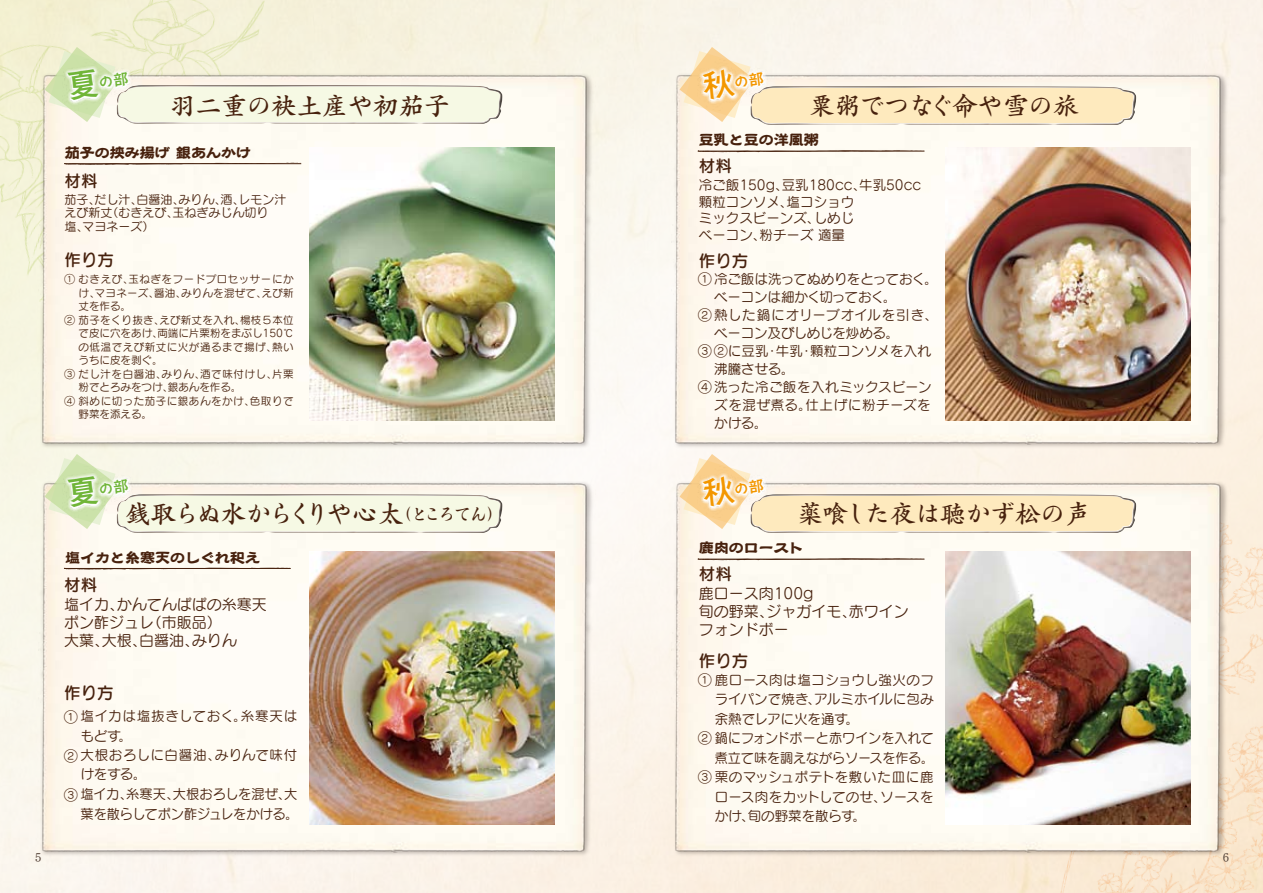
<style>
.page{position:relative;width:1263px;height:893px;background:#fff}
.page>*{position:absolute;margin:0;border:0;box-sizing:border-box;transform-origin:0 0}
.t1{font:25.5px "Greco Std DB";letter-spacing:-.01em;color:#47210d}
.t2{font:25.5px "Greco Std DB";letter-spacing:-.08em;color:#47210d}
.t3{font:25.5px "Greco Std DB";letter-spacing:-.03em;color:#47210d}
.t4{font:16.5px "Seurat Pro DB";color:#47210d}
.t5{font:15px/18px "Seurat Pro M";color:#47210d}
.t6{font:15px "Hourei Std EB";color:#47210d}
.t7{font:13.5px/16.5px "Seurat Pro M";color:#47210d}
.t8{font:13.5px "Seurat Pro M";letter-spacing:.06em;color:#47210d}
.t9{font:13.5px "Seurat Pro M";letter-spacing:.055em;color:#47210d}
.t10{font:13.5px "Seurat Pro M";letter-spacing:.035em;color:#47210d}
.t11{font:13.5px "Seurat Pro M";letter-spacing:.05em;color:#47210d}
.t12{font:13.5px "Seurat Pro M";letter-spacing:.02em;color:#47210d}
.t13{font:13.5px "Seurat Pro M";letter-spacing:.08em;color:#47210d}
.t14{font:13.5px "Seurat Pro M";letter-spacing:.045em;color:#47210d}
.t15{font:12px/13.5px "Seurat Pro M";color:#47210d}
.t16{font:12px "Tsuku Min Pro RB";color:#5b4a3f}
.t17{font:10.5px "Seurat Pro M";letter-spacing:.05em;color:#47210d}
.t18{font:10.5px "Seurat Pro M";letter-spacing:.025em;color:#47210d}
.t19{font:10.5px "Seurat Pro M";color:#47210d}
.s1{font-size:18px}
</style>
<div class="page">
<img style="left:38px;top:479px;width:553px;height:375px">
<img style="left:0;top:0;width:269px;height:331px">
<img style="left:1029px;top:501px;width:234px;height:392px">
<img style="left:36px;top:71px;width:560px;height:380px">
<img style="left:38px;top:71px;width:553px;height:375px">
<img style="left:671px;top:479px;width:559px;height:380px">
<img style="left:672px;top:479px;width:553px;height:375px">
<img style="left:671px;top:71px;width:559px;height:380px">
<img style="left:672px;top:71px;width:553px;height:375px">
<img style="left:117px;top:494px;width:385px;height:39px">
<svg style="left:64px;top:567px;width:227px;height:3px"></svg>
<img style="left:750px;top:494px;width:386px;height:39px">
<svg style="left:697px;top:558px;width:228px;height:3px"></svg>
<img style="left:750px;top:86px;width:386px;height:39px">
<svg style="left:697px;top:150px;width:228px;height:3px"></svg>
<img style="left:310px;top:147px;width:244px;height:274px">
<img style="left:310px;top:551px;width:244px;height:274px">
<img style="left:946px;top:147px;width:244px;height:274px">
<img style="left:946px;top:551px;width:244px;height:274px">
<img style="left:117px;top:85px;width:385px;height:39px">
<svg style="left:64px;top:162px;width:238px;height:4px"></svg>
<svg style="left:44px;top:47px;width:456px;height:76px"></svg>
<svg style="left:44px;top:454px;width:456px;height:78px"></svg>
<svg style="left:679px;top:47px;width:455px;height:76px"></svg>
<svg style="left:679px;top:454px;width:455px;height:77px"></svg>
<p class="t1" style="left:170px;top:88px;width:281px">羽二重の袂土産や初茄子</p>
<p class="t6" style="left:65px;top:143px;width:188px">茄子の挟み揚げ 銀あんかけ</p>
<p class="t4" style="left:65px;top:169px;width:34px">材料</p>
<p class="t15" style="left:65px;top:192px;width:223px">茄子、だし汁、白醤油、みりん、酒、レモン汁えび新丈（むきえび、玉ねぎみじん切り<br>塩、マヨネーズ）</p>
<p class="t4" style="left:65px;top:249px;width:51px">作り方</p>
<p class="t17" style="left:65px;top:272px;width:230px">① むきえび、玉ねぎをフードプロセッサーにか</p>
<p class="t18" style="left:79px;top:286px;width:217px">け、マヨネーズ、醤油、みりんを混ぜて、えび新</p>
<p class="t18" style="left:79px;top:299px;width:54px">丈を作る。</p>
<p class="t18" style="left:65px;top:313px;width:231px">② 茄子をくり抜き、えび新丈を入れ、楊枝５本位</p>
<p class="t19" style="left:79px;top:326px;width:216px">で皮に穴をあけ、両端に片栗粉をまぶし150℃</p>
<p class="t17" style="left:79px;top:340px;width:216px">の低温でえび新丈に火が通るまで揚げ、熱い</p>
<p class="t19" style="left:79px;top:353px;width:85px">うちに皮を剥ぐ。</p>
<p class="t17" style="left:65px;top:367px;width:231px">③ だし汁を白醤油、みりん、酒で味付けし、片栗</p>
<p class="t19" style="left:79px;top:380px;width:164px">粉でとろみをつけ、銀あんを作る。</p>
<p class="t17" style="left:65px;top:394px;width:230px">④ 斜めに切った茄子に銀あんをかけ、色取りで</p>
<p class="t18" style="left:79px;top:407px;width:75px">野菜を添える。</p>
<p class="t2" style="left:125px;top:496px;width:381px">銭取らぬ水からくりや心太<span class="s1">（ところてん）</span></p>
<p class="t6" style="left:65px;top:548px;width:197px">塩イカと糸寒天のしぐれ和え</p>
<p class="t4" style="left:64px;top:574px;width:35px">材料</p>
<p class="t5" style="left:64px;top:595px;width:204px">塩イカ、かんてんぱぱの糸寒天ポン酢ジュレ（市販品）<br>大葉、大根、白醤油、みりん</p>
<p class="t4" style="left:64px;top:682px;width:51px">作り方</p>
<p class="t8" style="left:64px;top:707px;width:235px">①塩イカは塩抜きしておく。糸寒天は</p>
<p class="t7" style="left:80px;top:727px;width:53px">もどす。</p>
<p class="t9" style="left:64px;top:746px;width:235px">②大根おろしに白醤油、みりんで味付</p>
<p class="t7" style="left:80px;top:766px;width:67px">けをする。</p>
<p class="t7" style="left:64px;top:785px;width:234px">③ 塩イカ、糸寒天、大根おろしを混ぜ、大</p>
<p class="t7" style="left:80px;top:805px;width:219px">葉を散らしてポン酢ジュレをかける。</p>
<p class="t1" style="left:809px;top:88px;width:271px">粟粥でつなぐ命や雪の旅</p>
<p class="t6" style="left:699px;top:130px;width:121px">豆乳と豆の洋風粥</p>
<p class="t4" style="left:699px;top:155px;width:34px">材料</p>
<p class="t7" style="left:699px;top:176px;width:224px">冷ご飯150G、豆乳180CC、牛乳50CC顆粒コンソメ､塩コショウ<br>ミックスビーンズ､しめじ<br>ベーコン､粉チーズ 適量</p>
<p class="t4" style="left:699px;top:249px;width:51px">作り方</p>
<p class="t7" style="left:698px;top:270px;width:241px">① 冷ご飯は洗ってぬめりをとっておく。</p>
<p class="t7" style="left:714px;top:288px;width:184px">ベーコンは細かく切っておく。</p>
<p class="t13" style="left:698px;top:306px;width:241px">②熱した鍋にオリーブオイルを引き、</p>
<p class="t7" style="left:714px;top:324px;width:186px">ベーコン及びしめじを炒める。</p>
<p class="t7" style="left:698px;top:342px;width:234px">③ ②に豆乳・牛乳・顆粒コンソメを入れ</p>
<p class="t7" style="left:714px;top:360px;width:82px">沸騰させる。</p>
<p class="t7" style="left:698px;top:378px;width:235px">④ 洗った冷ご飯を入れミックスビーン</p>
<p class="t14" style="left:714px;top:396px;width:218px">ズを混ぜ煮る。仕上げに粉チーズを</p>
<p class="t7" style="left:714px;top:414px;width:55px">かける。</p>
<p class="t3" style="left:797px;top:496px;width:295px">薬喰した夜は聴かず松の声</p>
<p class="t6" style="left:699px;top:538px;width:106px">鹿肉のロースト</p>
<p class="t4" style="left:699px;top:563px;width:34px">材料</p>
<p class="t5" style="left:699px;top:584px;width:211px">鹿ロース肉100G<br>旬の野菜、ジャガイモ、赤ワインフォンドボー</p>
<p class="t4" style="left:699px;top:650px;width:51px">作り方</p>
<p class="t10" style="left:698px;top:671px;width:237px">① 鹿ロース肉は塩コショウし強火のフ</p>
<p class="t7" style="left:715px;top:690px;width:220px">ライパンで焼き、アルミホイルに包み</p>
<p class="t7" style="left:715px;top:710px;width:146px">余熱でレアに火を通す。</p>
<p class="t7" style="left:698px;top:729px;width:237px">② 鍋にフォンドボーと赤ワインを入れて</p>
<p class="t7" style="left:715px;top:749px;width:221px">煮立て味を調えながらソースを作る。</p>
<p class="t11" style="left:698px;top:768px;width:237px">③ 栗のマッシュポテトを敷いた皿に鹿</p>
<p class="t12" style="left:715px;top:788px;width:220px">ロース肉をカットしてのせ、ソースを</p>
<p class="t7" style="left:715px;top:807px;width:153px">かけ、旬の野菜を散らす。</p>
<p class="t16" style="left:35px;top:847px;width:8px">5</p>
<p class="t16" style="left:1223px;top:846px;width:8px">6</p>
</div>
